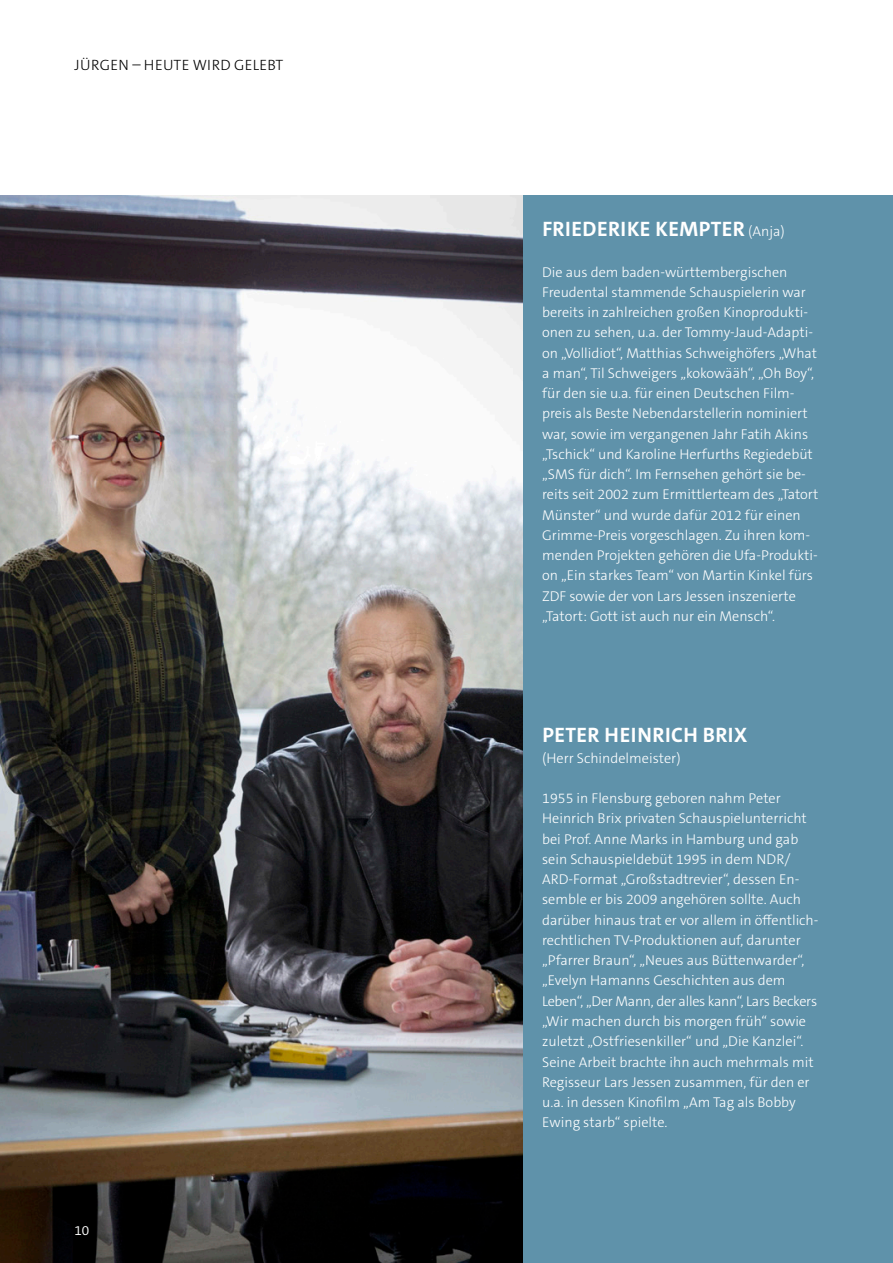
<style>
.page{position:relative;width:893px;height:1263px;background:#fff}
.page>*{position:absolute;margin:0;border:0;box-sizing:border-box;transform-origin:0 0}
.Lauftext{font:700 21px "The Sans C5";letter-spacing:.02em;color:#fff}
.t1{font:300 15px "The Sans C5";letter-spacing:.02em;color:#000}
.Lauftext-2{font:300 14.25px/20.2px "The Sans C5";color:#fff}
.Vita{font:300 13.5px "The Sans C5";color:#fff}
.s1{font-weight:300;font-size:14.25px}
</style>
<div class="page">
<div style="left:202px;top:196px;width:691px;height:1067px;background:#5f92aa"></div>
<img style="left:0;top:196px;width:522px;height:1067px">
<p class="t1" style="left:75px;top:56px;width:210px">JÜRGEN – HEUTE WIRD GELEBT</p>
<p class="Vita" style="left:74px;top:1221px;width:16px">10</p>
<p class="Lauftext" style="left:542px;top:216px;width:244px">FRIEDERIKE KEMPTER <span class="s1">(Anja)</span></p>
<p class="Lauftext-2" style="left:542px;top:262px;width:278px">Die aus dem baden-württembergischen Freudental stammende Schauspielerin war bereits in zahlreichen großen Kinoprodukti&shy;onen zu sehen, u.a. der Tommy-Jaud-Adapti&shy;on „Vollidiot“, Matthias Schweighöfers „What a man“, Til Schweigers „kokowääh“, „Oh Boy“, für den sie u.a. für einen Deutschen Film&shy;preis als Beste Nebendarstellerin nominiert war, sowie im vergangenen Jahr Fatih Akins „Tschick“ und Karoline Herfurths Regiedebüt „SMS für dich“. Im Fernsehen gehört sie be&shy;reits seit 2002 zum Ermittlerteam des „Tatort Münster“ und wurde dafür 2012 für einen Grimme-Preis vorgeschlagen. Zu ihren kom&shy;menden Projekten gehören die Ufa-Produkti&shy;on „Ein starkes Team“ von Martin Kinkel fürs ZDF sowie der von Lars Jessen inszenierte „Tatort: Gott ist auch nur ein Mensch“.</p>
<p class="Lauftext" style="left:542px;top:722px;width:206px">PETER HEINRICH BRIX</p>
<p class="Lauftext-2" style="left:542px;top:748px;width:140px">(Herr Schindelmeister)</p>
<p class="Lauftext-2" style="left:542px;top:788px;width:278px">1955 in Flensburg geboren nahm Peter Heinrich Brix privaten Schauspielunterricht bei Prof. Anne Marks in Hamburg und gab sein Schauspieldebüt 1995 in dem NDR/ ARD-Format „Großstadtrevier“, dessen En&shy;semble er bis 2009 angehören sollte. Auch darüber hinaus trat er vor allem in öffentlich&shy;rechtlichen TV-Produktionen auf, darunter „Pfarrer Braun“, „Neues aus Büttenwarder“, „Evelyn Hamanns Geschichten aus dem Leben“, „Der Mann, der alles kann“, Lars Beckers „Wir machen durch bis morgen früh“ sowie zuletzt „Ostfriesenkiller“ und „Die Kanzlei“.<br>Seine Arbeit brachte ihn auch mehrmals mit Regisseur Lars Jessen zusammen, für den er u.a. in dessen Kinofilm „Am Tag als Bobby Ewing starb“ spielte.</p>
</div>
